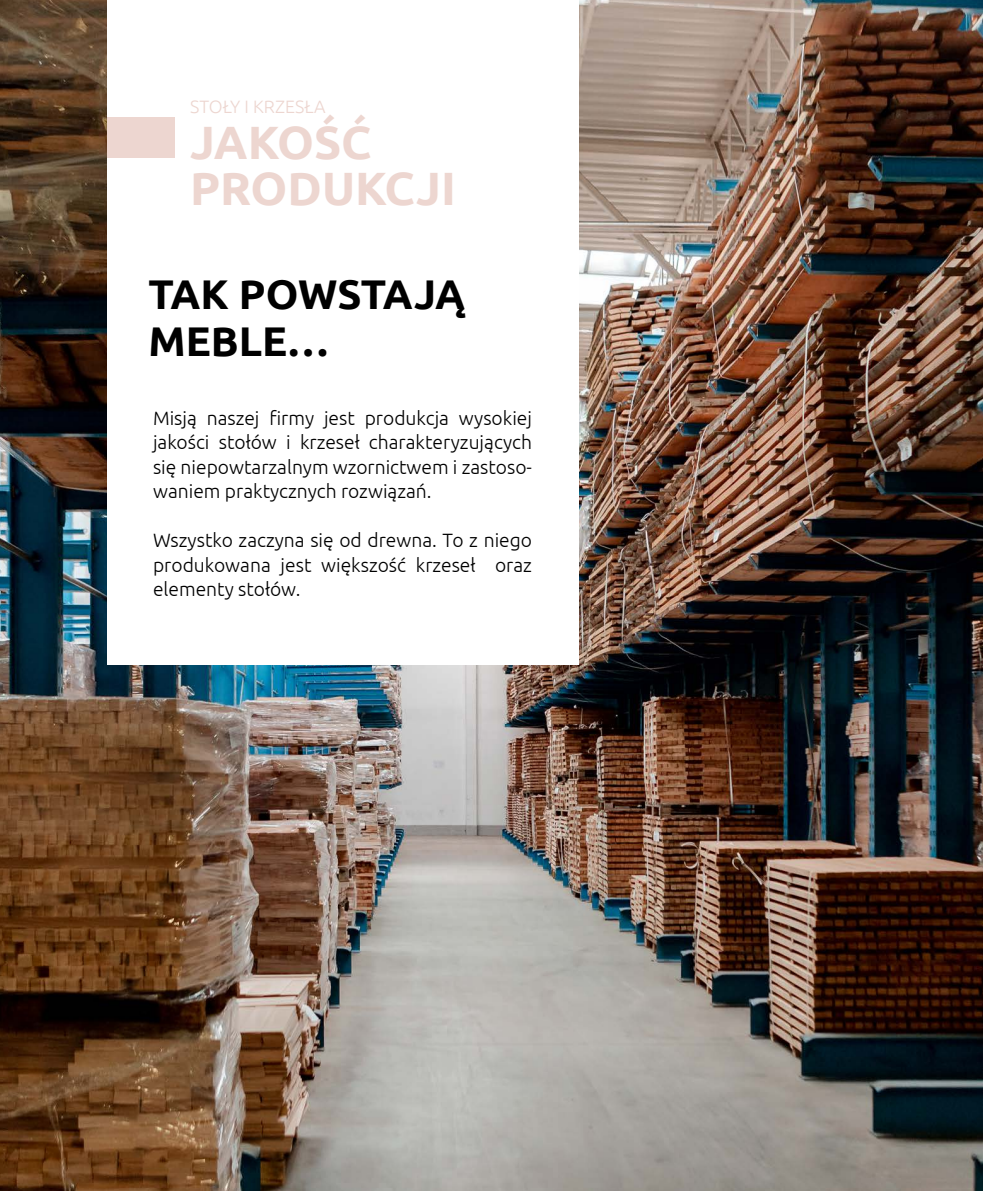
<style>
.page{position:relative;width:983px;height:1191px;background:#fff}
.page>*{position:absolute;margin:0;border:0;box-sizing:border-box;transform-origin:0 0}
.t1{font:700 46.73px/45.9px "Ubuntu";color:#edd6d0}
.t2{font:700 41.48px/46.7px "Ubuntu";color:#000}
.t3{font:300 19.25px/24.5px "Ubuntu";color:#000;text-align:justify}
.t4{font:300 17.85px "Ubuntu";color:#edd6d0}
</style>
<div class="page">
<img style="left:0;top:0;width:982px;height:1191px">
<div style="left:107px;top:0;width:471px;height:665px;background:#fff"></div>
<div style="left:107px;top:117px;width:67px;height:41px;background:#edd6d0"></div>
<p class="t4" style="left:190px;top:96px;width:137px">STOŁY I KRZESŁA</p>
<h1 class="t1" style="left:190px;top:118px;width:267px">JAKOŚĆ<br>PRODUKCJI</h1>
<h2 class="t2" style="left:148px;top:270px;width:318px">TAK POWSTAJĄ<br>MEBLE…</h2>
<p class="t3" style="left:153px;top:405px;width:380px">Misją naszej firmy jest produkcja wysokiej jakości stołów i krzeseł charakteryzujących się niepowtarzalnym wzornictwem i zastoso&shy;waniem praktycznych rozwiązań.</p>
<p class="t3" style="left:153px;top:527px;width:380px">Wszystko zaczyna się od drewna. To z niego produkowana jest większość krzeseł oraz elementy stołów.</p>
</div>
